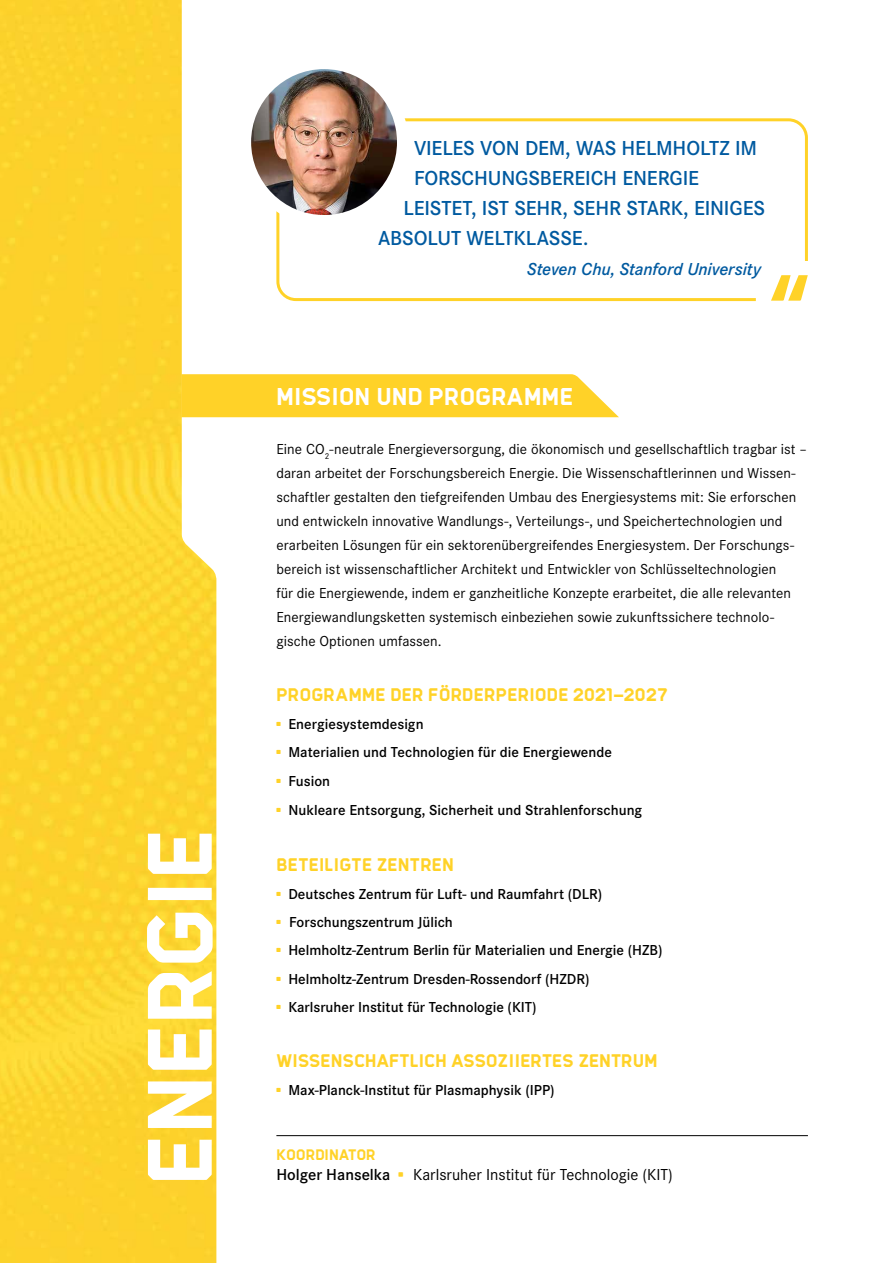
<style>
.page{position:relative;width:893px;height:1263px;background:#fff}
.page>*{position:absolute;margin:0;border:0;box-sizing:border-box;transform-origin:0 0}
.t1{font:700 24px "Hermann";color:#fff}
.t2{font:600 21px "Corporate S";letter-spacing:-.01em;color:#005aa0}
.t3{font:700 18px "Hermann";color:#ffd228}
.t4{font:italic 600 18px "Corporate S";letter-spacing:-.005em;color:#005aa0}
.t5{font:16.5px "Corporate S";color:#000}
.t6{font:15px/24px "Corporate S";letter-spacing:.005em;color:#000}
.t7{font:600 15px "Corporate S";color:#000}
.t8{font:700 15px "Hermann";letter-spacing:-.005em;color:#ffd228}
.s1{font-family:"Hermann";font-weight:700;color:#ffd228}
.s2{font-weight:600}
</style>
<div class="page">
<img style="left:0;top:0;width:182px;height:1263px">
<svg style="left:182px;top:417px;width:222px;height:846px"></svg>
<hr style="left:276px;top:1135px;width:532px;height:1px;background:#000">
<svg style="left:147px;top:834px;width:66px;height:346px"></svg>
<svg style="left:405px;top:118px;width:403px;height:143px"></svg>
<svg style="left:276px;top:184px;width:483px;height:118px"></svg>
<svg style="left:771px;top:275px;width:37px;height:26px"></svg>
<img style="left:245px;top:64px;width:158px;height:157px;border-radius:79px">
<div style="left:240px;top:58px;width:168px;height:168px;border:11px solid #fff;border-radius:50%"></div>
<svg style="left:181px;top:374px;width:438px;height:43px;background:#fed433"></svg>
<h2 class="t2" style="left:414px;top:134px;width:345px">VIELES VON DEM, WAS HELMHOLTZ IM</h2>
<h2 class="t2" style="left:414px;top:164px;width:287px">FORSCHUNGSBEREICH ENERGIE</h2>
<h2 class="t2" style="left:403px;top:194px;width:363px">LEISTET, IST SEHR, SEHR STARK, EINIGES</h2>
<h2 class="t2" style="left:378px;top:224px;width:212px">ABSOLUT WELTKLASSE.</h2>
<p class="t4" style="left:527px;top:257px;width:235px">Steven Chu, Stanford University</p>
<h1 class="t1" style="left:276px;top:383px;width:299px">MISSION UND PROGRAMME</h1>
<p class="t6" style="left:276px;top:436px;width:532px">Eine CO<sub>2</sub>-neutrale Energieversorgung, die ökonomisch und gesellschaftlich tragbar ist – daran arbeitet der Forschungsbereich Energie. Die Wissenschaftlerinnen und Wissen&shy;schaftler gestalten den tiefgreifenden Umbau des Energiesystems mit: Sie erforschen und entwickeln innovative Wandlungs-, Verteilungs-, und Speichertechnologien und erarbeiten Lösungen für ein sektorenübergreifendes Energiesystem. Der Forschungs&shy;bereich ist wissenschaftlicher Architekt und Entwickler von Schlüsseltechnologien<br>für die Energiewende, indem er ganzheitliche Konzepte erarbeitet, die alle relevanten Energiewandlungsketten systemisch einbeziehen sowie zukunftssichere technolo&shy;gische Optionen umfassen.</p>
<p class="t3" style="left:276px;top:684px;width:393px">PROGRAMME DER FÖRDERPERIODE 2021–2027</p>
<p class="t7" style="left:276px;top:714px;width:149px"><span class="s1">•</span> Energiesystemdesign</p>
<p class="t7" style="left:276px;top:742px;width:337px"><span class="s1">•</span> Materialien und Technologien für die Energiewende</p>
<p class="t7" style="left:276px;top:770px;width:55px"><span class="s1">•</span> Fusion</p>
<p class="t7" style="left:276px;top:800px;width:367px"><span class="s1">•</span> Nukleare Entsorgung, Sicherheit und Strahlenforschung</p>
<p class="t3" style="left:276px;top:854px;width:179px">BETEILIGTE ZENTREN</p>
<p class="t7" style="left:276px;top:884px;width:327px"><span class="s1">•</span> Deutsches Zentrum für Luft- und Raumfahrt (DLR)</p>
<p class="t7" style="left:276px;top:912px;width:178px"><span class="s1">•</span> Forschungszentrum Jülich</p>
<p class="t7" style="left:276px;top:940px;width:388px"><span class="s1">•</span> Helmholtz-Zentrum Berlin für Materialien und Energie (HZB)</p>
<p class="t7" style="left:276px;top:968px;width:315px"><span class="s1">•</span> Helmholtz-Zentrum Dresden-Rossendorf (HZDR)</p>
<p class="t7" style="left:276px;top:997px;width:262px"><span class="s1">•</span> Karlsruher Institut für Technologie (KIT)</p>
<p class="t3" style="left:276px;top:1051px;width:383px">WISSENSCHAFTLICH ASSOZIIERTES ZENTRUM</p>
<p class="t7" style="left:276px;top:1080px;width:280px"><span class="s1">•</span> Max-Planck-Institut für Plasmaphysik (IPP)</p>
<p class="t8" style="left:276px;top:1146px;width:101px">KOORDINATOR</p>
<p class="t5" style="left:276px;top:1163px;width:398px"><span class="s2">Holger Hanselka</span> <span class="s1">•</span> Karlsruher Institut für Technologie (KIT)</p>
</div>
